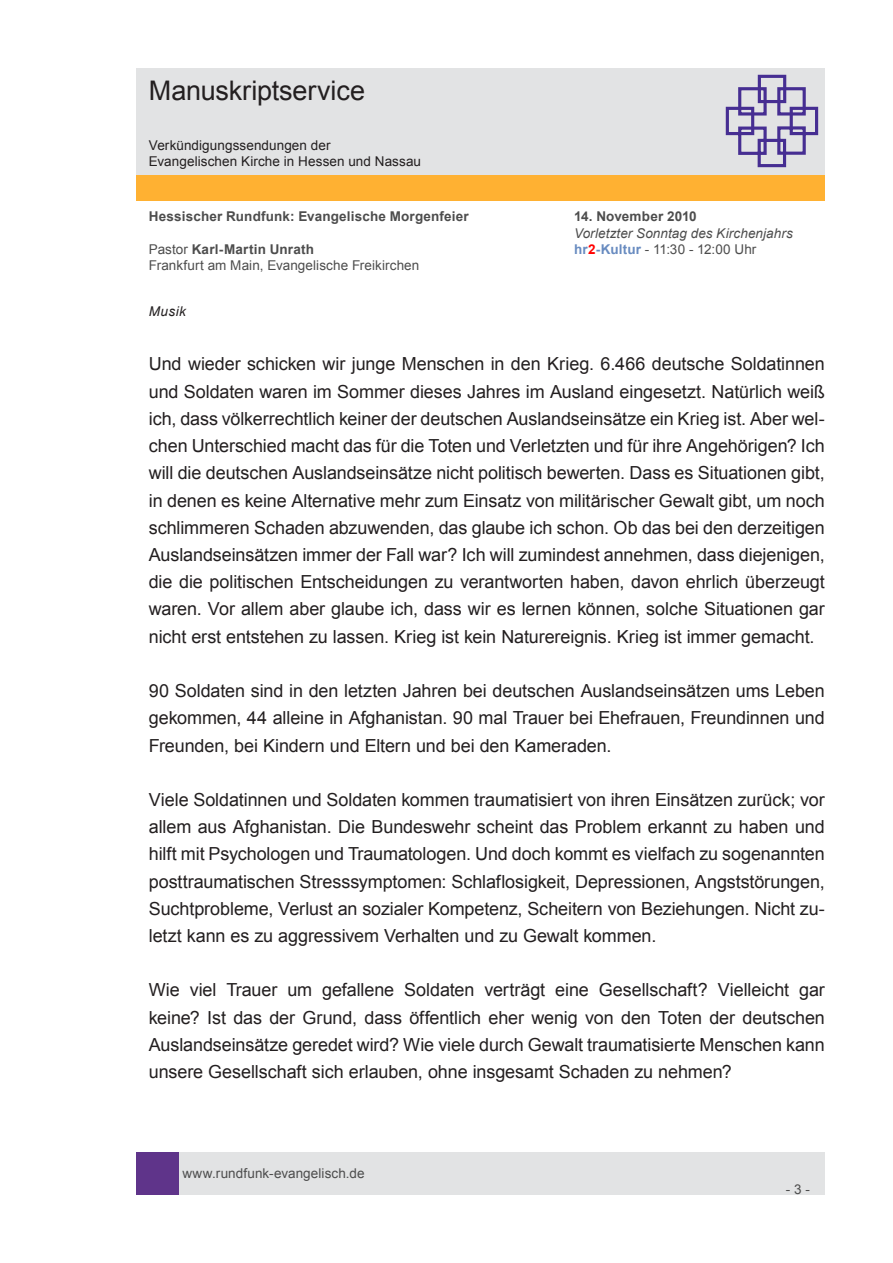
<style>
.page{position:relative;width:893px;height:1263px;background:#fff}
.page>*{position:absolute;margin:0;border:0;box-sizing:border-box;transform-origin:0 0}
.t1{font:27px "Arial";letter-spacing:-.005em;color:#231f20}
.t2{font:18px/27.2px "Arial";letter-spacing:-.005em;color:#231f20;text-align:justify}
.t3{font:13.5px "Arial";letter-spacing:.005em;color:#4d4d4d}
.t4{font:700 13.5px "Arial";letter-spacing:.015em;color:#4d4d4d}
.t5{font:13.5px/16.2px "Arial";letter-spacing:.005em;color:#231f20}
.t6{font:italic 13.5px "Arial";letter-spacing:.005em;color:#4d4d4d}
.t7{font:italic 13.5px "Arial";letter-spacing:.035em;color:#231f20}
.s1{font-weight:400}
.s2{font-weight:700;color:#688bc0}
.s3{font-weight:700;color:#f00}
</style>
<div class="page">
<div style="left:179px;top:1152px;width:646px;height:43px;background:#e2e3e4"></div>
<div style="left:136px;top:1152px;width:43px;height:43px;background:#5f348a"></div>
<div style="left:136px;top:175px;width:689px;height:26px;background:#ffb132"></div>
<div style="left:136px;top:68px;width:689px;height:106px;background:#e2e3e4"></div>
<svg style="left:725px;top:74px;width:94px;height:94px"></svg>
<h1 class="t1" style="left:149px;top:73px;width:218px">Manuskriptservice</h1>
<p class="t5" style="left:149px;top:137px;width:274px">Verkündigungssendungen der<br>Evangelischen Kirche in Hessen und Nassau</p>
<p class="t4" style="left:149px;top:208px;width:322px">Hessischer Rundfunk: Evangelische Morgenfeier</p>
<p class="t4" style="left:574px;top:208px;width:124px">14. November 2010</p>
<p class="t6" style="left:574px;top:224px;width:220px">Vorletzter Sonntag des Kirchenjahrs</p>
<p class="t4" style="left:149px;top:240px;width:167px"><span class="s1">Pastor</span> Karl-Martin Unrath</p>
<p class="t3" style="left:574px;top:240px;width:184px"><span class="s2">hr</span><span class="s3">2</span><span class="s2">-Kultur</span> - 11:30 - 12:00 Uhr</p>
<p class="t3" style="left:149px;top:256px;width:272px">Frankfurt am Main, Evangelische Freikirchen</p>
<p class="t7" style="left:149px;top:302px;width:39px">Musik</p>
<p class="t2" style="left:149px;top:351px;width:678px">Und wieder schicken wir junge Menschen in den Krieg. 6.466 deutsche Soldatinnen und Soldaten waren im Sommer dieses Jahres im Ausland eingesetzt. Natürlich weiß ich, dass völkerrechtlich keiner der deutschen Auslandseinsätze ein Krieg ist. Aber wel&shy;chen Unterschied macht das für die Toten und Verletzten und für ihre Angehörigen? Ich will die deutschen Auslandseinsätze nicht politisch bewerten. Dass es Situationen gibt, in denen es keine Alternative mehr zum Einsatz von militärischer Gewalt gibt, um noch schlimmeren Schaden abzuwenden, das glaube ich schon. Ob das bei den derzeitigen Auslandseinsätzen immer der Fall war? Ich will zumindest annehmen, dass diejenigen, die die politischen Entscheidungen zu verantworten haben, davon ehrlich überzeugt waren. Vor allem aber glaube ich, dass wir es lernen können, solche Situationen gar nicht erst entstehen zu lassen. Krieg ist kein Naturereignis. Krieg ist immer gemacht.</p>
<p class="t2" style="left:149px;top:677px;width:677px">90 Soldaten sind in den letzten Jahren bei deutschen Auslandseinsätzen ums Leben gekommen, 44 alleine in Afghanistan. 90 mal Trauer bei Ehefrauen, Freundinnen und Freunden, bei Kindern und Eltern und bei den Kameraden.</p>
<p class="t2" style="left:149px;top:786px;width:678px">Viele Soldatinnen und Soldaten kommen traumatisiert von ihren Einsätzen zurück; vor allem aus Afghanistan. Die Bundeswehr scheint das Problem erkannt zu haben und hilft mit Psychologen und Traumatologen. Und doch kommt es vielfach zu sogenannten posttraumatischen Stresssymptomen: Schlaflosigkeit, Depressionen, Angststörungen, Suchtprobleme, Verlust an sozialer Kompetenz, Scheitern von Beziehungen. Nicht zu&shy;letzt kann es zu aggressivem Verhalten und zu Gewalt kommen.</p>
<p class="t2" style="left:149px;top:977px;width:678px">Wie viel Trauer um gefallene Soldaten verträgt eine Gesellschaft? Vielleicht gar keine? Ist das der Grund, dass öffentlich eher wenig von den Toten der deutschen Auslandseinsätze geredet wird? Wie viele durch Gewalt traumatisierte Menschen kann unsere Gesellschaft sich erlauben, ohne insgesamt Schaden zu nehmen?</p>
<p class="t3" style="left:182px;top:1164px;width:184px">www.rundfunk-evangelisch.de</p>
<p class="t3" style="left:786px;top:1180px;width:26px">- 3 -</p>
</div>
